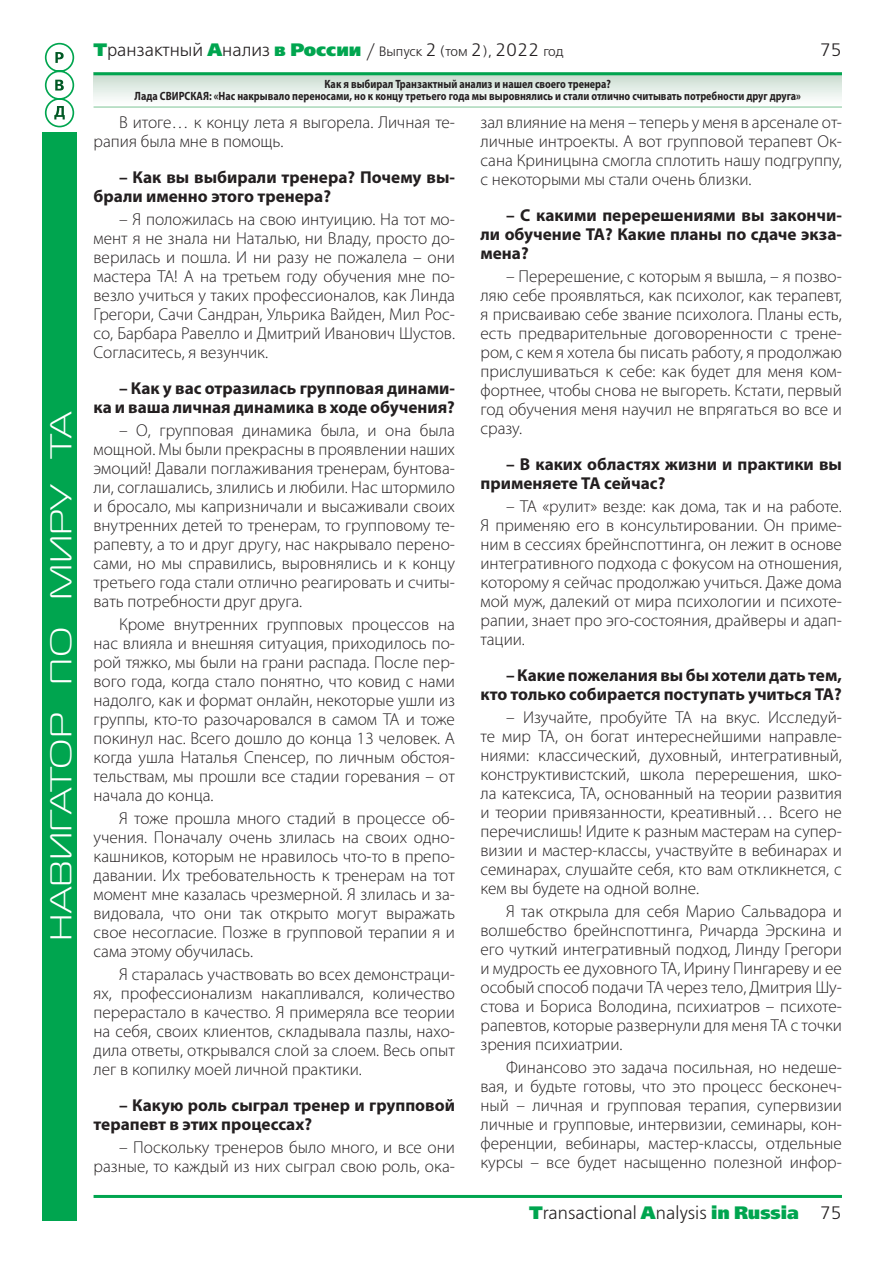
<style>
.page{position:relative;width:893px;height:1263px;background:#fff}
.page>*{position:absolute;margin:0;border:0;box-sizing:border-box;transform-origin:0 0}
.t1{font:30px "Magistral C";color:#fff;scale:1.3 1}
.t2{font:18px "Free Set Light C";color:#231f20}
.t3{font:300 17.25px/19px "Myriad Pro";color:#231f20;text-align:justify}
.Normal_Вопрос{font:700 17.25px/18.9px "Myriad Pro";color:#231f20}
.Colontitul{font:700 semi-condensed 12px/12px "Myriad Pro";color:#231f20;text-align:center;scale:.9 1}
.s1{font-family:"Free Set Extra Bold C";color:#00a54f}
.s2{font-size:13.5px}
</style>
<div class="page">
<svg style="left:94px;top:75px;width:748px;height:24px"></svg>
<hr style="left:94px;top:106px;width:748px;height:2px;background:#a7d7b8">
<svg style="left:44px;top:43px;width:31px;height:85px"></svg>
<hr style="left:94px;top:72px;width:748px;height:3px;background:#00a54f">
<div style="left:43px;top:132px;width:34px;height:1088px;background:#00a54f"></div>
<hr style="left:94px;top:1195px;width:748px;height:3px;background:#00a54f">
<h1 class="t1" style="left:45px;top:940px;width:409px;rotate:-90deg">НАВИГАТОР ПО МИРУ ТА</h1>
<p class="t2" style="left:94px;top:41px;width:472px"><span class="s1">Т</span>ранзактный <span class="s1">А</span>нализ <span class="s1">в России</span> / <span class="s2">Выпуск</span> 2 <span class="s2">(том</span> 2<span class="s2">),</span> 2022 <span class="s2">год</span></p>
<p class="t2" style="left:820px;top:41px;width:24px">75</p>
<p class="Colontitul" style="left:135px;top:78px;width:742px">Как я выбирал Транзактный анализ и нашел своего тренера?<br>Лада СВИРСКАЯ: «Нас накрывало переносами, но к концу третьего года мы выровнялись и стали отлично считывать потребности друг друга»</p>
<p class="t3" style="left:94px;top:112px;width:363px;text-indent:26px">В итоге… к концу лета я выгорела. Личная те&shy;рапия была мне в помощь.</p>
<p class="Normal_Вопрос" style="left:94px;top:167px;width:363px;text-indent:26px">– Как вы выбирали тренера? Почему вы&shy;брали именно этого тренера?</p>
<p class="t3" style="left:94px;top:209px;width:363px;text-indent:26px">– Я положилась на свою интуицию. На тот мо&shy;мент я не знала ни Наталью, ни Владу, просто до&shy;верилась и пошла. И ни разу не пожалела – они мастера ТА! А на третьем году обучения мне по&shy;везло учиться у таких профессионалов, как Линда Грегори, Сачи Сандран, Ульрика Вайден, Мил Рос&shy;со, Барбара Равелло и Дмитрий Иванович Шустов.<br>Согласитесь, я везунчик.</p>
<p class="Normal_Вопрос" style="left:94px;top:378px;width:363px;text-align:right">– Как у вас отразилась групповая динами-<br>ка и ваша личная динамика в ходе обучения?</p>
<p class="t3" style="left:94px;top:421px;width:363px;text-indent:26px">– О, групповая динамика была, и она была мощной. Мы были прекрасны в проявлении наших эмоций! Давали поглаживания тренерам, бунтова&shy;ли, соглашались, злились и любили. Нас штормило и бросало, мы капризничали и высаживали своих внутренних детей то тренерам, то групповому те&shy;рапевту, а то и друг другу, нас накрывало перено&shy;сами, но мы справились, выровнялись и к концу третьего года стали отлично реагировать и считы&shy;вать потребности друг друга.</p>
<p class="t3" style="left:94px;top:614px;width:363px;text-indent:26px">Кроме внутренних групповых процессов на нас влияла и внешняя ситуация, приходилось по&shy;рой тяжко, мы были на грани распада. После пер&shy;вого года, когда стало понятно, что ковид с нами надолго, как и формат онлайн, некоторые ушли из группы, кто-то разочаровался в самом ТА и тоже покинул нас. Всего дошло до конца 13 человек. А когда ушла Наталья Спенсер, по личным обстоя&shy;тельствам, мы прошли все стадии горевания – от начала до конца.</p>
<p class="t3" style="left:94px;top:809px;width:363px;text-indent:26px">Я тоже прошла много стадий в процессе об&shy;учения. Поначалу очень злилась на своих одно&shy;кашников, которым не нравилось что-то в препо&shy;давании. Их требовательность к тренерам на тот момент мне казалась чрезмерной. Я злилась и за&shy;видовала, что они так открыто могут выражать свое несогласие. Позже в групповой терапии я и сама этому обучилась.</p>
<p class="t3" style="left:94px;top:965px;width:363px;text-indent:26px">Я старалась участвовать во всех демонстраци&shy;ях, профессионализм накапливался, количество перерастало в качество. Я примеряла все теории на себя, своих клиентов, складывала пазлы, нахо&shy;дила ответы, открывался слой за слоем. Весь опыт лег в копилку моей личной практики.</p>
<p class="Normal_Вопрос" style="left:94px;top:1095px;width:363px;text-indent:26px">– Какую роль сыграл тренер и групповой терапевт в этих процессах?</p>
<p class="t3" style="left:94px;top:1138px;width:363px;text-align:right">– Поскольку тренеров было много, и все они разные, то каждый из них сыграл свою роль, ока-</p>
<p class="t3" style="left:480px;top:112px;width:363px">зал влияние на меня – теперь у меня в арсенале от&shy;личные интроекты. А вот групповой терапевт Ок&shy;сана Криницына смогла сплотить нашу подгруппу, с некоторыми мы стали очень близки.</p>
<p class="Normal_Вопрос" style="left:480px;top:205px;width:363px;text-align:justify;text-indent:26px">– С какими перерешениями вы закончи&shy;ли обучение ТА? Какие планы по сдаче экза&shy;мена?</p>
<p class="t3" style="left:480px;top:266px;width:363px;text-indent:26px">– Перерешение, с которым я вышла, – я позво&shy;ляю себе проявляться, как психолог, как терапевт, я присваиваю себе звание психолога. Планы есть, есть предварительные договоренности с трене&shy;ром, с кем я хотела бы писать работу, я продолжаю прислушиваться к себе: как будет для меня ком&shy;фортнее, чтобы снова не выгореть. Кстати, первый год обучения меня научил не впрягаться во все и сразу.</p>
<p class="Normal_Вопрос" style="left:480px;top:454px;width:363px;text-indent:26px">– В каких областях жизни и практики вы применяете ТА сейчас?</p>
<p class="t3" style="left:480px;top:496px;width:363px;text-indent:26px">– ТА «рулит» везде: как дома, так и на работе.<br>Я применяю его в консультировании. Он приме&shy;ним в сессиях брейнспоттинга, он лежит в основе интегративного подхода с фокусом на отношения, которому я сейчас продолжаю учиться. Даже дома мой муж, далекий от мира психологии и психоте&shy;рапии, знает про эго-состояния, драйверы и адап&shy;тации.</p>
<p class="Normal_Вопрос" style="left:480px;top:665px;width:363px;text-align:right">– Какие пожелания вы бы хотели дать тем, кто только собирается поступать учиться ТА?</p>
<p class="t3" style="left:480px;top:707px;width:363px;text-indent:26px">– Изучайте, пробуйте ТА на вкус. Исследуй&shy;те мир ТА, он богат интереснейшими направле&shy;ниями: классический, духовный, интегративный, конструктивистский, школа перерешения, шко&shy;ла катексиса, ТА, основанный на теории развития и теории привязанности, креативный… Всего не перечислишь! Идите к разным мастерам на супер&shy;визии и мастер-классы, участвуйте в вебинарах и семинарах, слушайте себя, кто вам откликнется, с кем вы будете на одной волне.</p>
<p class="t3" style="left:480px;top:901px;width:363px;text-indent:26px">Я так открыла для себя Марио Сальвадора и волшебство брейнспоттинга, Ричарда Эрскина и его чуткий интегративный подход, Линду Грегори и мудрость ее духовного ТА, Ирину Пингареву и ее особый способ подачи ТА через тело, Дмитрия Шу&shy;стова и Бориса Володина, психиатров – психоте&shy;рапевтов, которые развернули для меня ТА с точки зрения психиатрии.</p>
<p class="t3" style="left:480px;top:1058px;width:363px;text-indent:26px">Финансово это задача посильная, но недеше&shy;вая, и будьте готовы, что это процесс бесконеч&shy;ный – личная и групповая терапия, супервизии личные и групповые, интервизии, семинары, кон&shy;ференции, вебинары, мастер-классы, отдельные курсы – все будет насыщенно полезной инфор-</p>
<p class="t2" style="left:529px;top:1204px;width:314px"><span class="s1">T</span>ransactional <span class="s1">A</span>nalysis <span class="s1">in Russia</span> 75</p>
</div>
